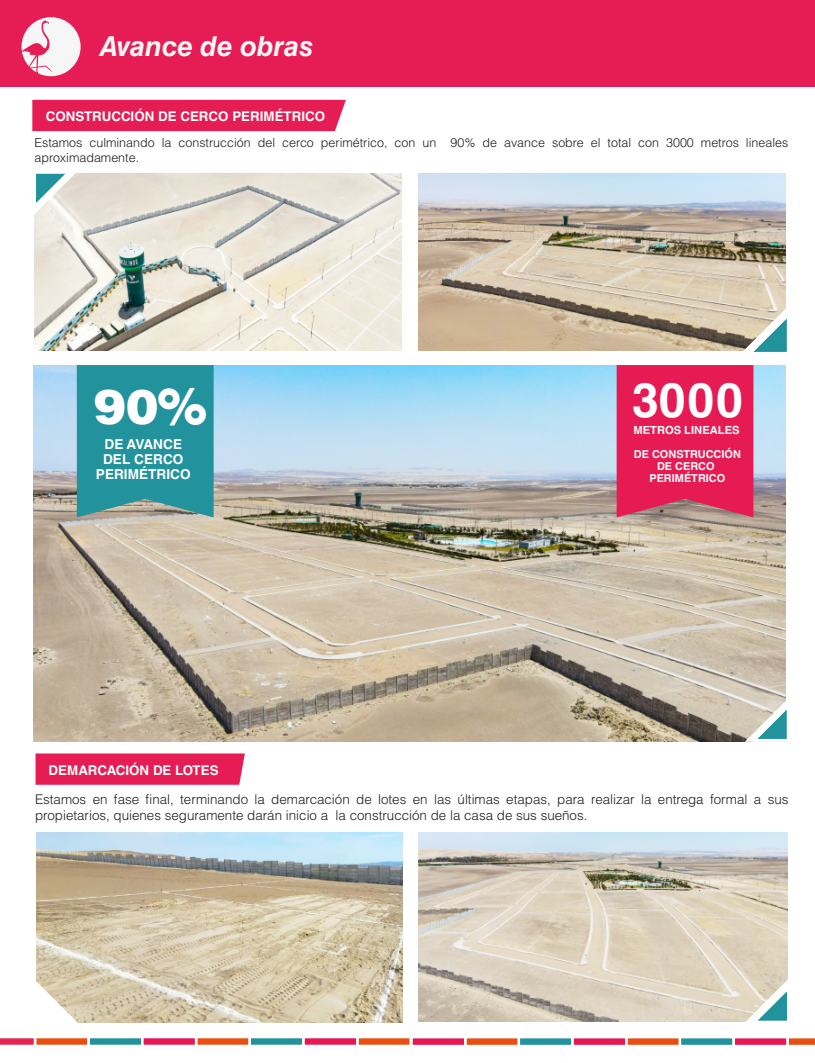
<style>
.page{position:relative;width:815px;height:1063px;background:#fff}
.page>*{position:absolute;margin:0;border:0;box-sizing:border-box;transform-origin:0 0}
.t1{font:900 48.25px "Helvetica LT Std";color:#fff}
.t2{font:700 48px "Helvetica LT Std";color:#fff}
.t3{font:italic 700 27.5px "Helvetica LT Std";color:#f6f6f6}
.t4{font:700 13.62px/15.2px "Helvetica LT Std";color:#fff;text-align:center}
.t5{font:300 13.38px/16px "Helvetica LT Std";color:#1d1d1b}
.t6{font:700 13.38px "Helvetica LT Std";color:#fff}
.t7{font:300 12.5px/15px "Helvetica LT Std";color:#1d1d1b}
.t8{font:700 11.25px "Helvetica LT Std";color:#fff}
.t9{font:700 10.88px/12.1px "Helvetica LT Std";color:#fff;text-align:center}
</style>
<div class="page">
<div style="left:0;top:0;width:815px;height:86px;background:#e61c54"></div>
<svg style="left:22px;top:17px;width:59px;height:59px"></svg>
<div style="left:32px;top:100px;width:314px;height:31px;background:#e61c54"></div>
<svg style="left:36px;top:753px;width:209px;height:32px;background:#e6245a"></svg>
<img style="left:36px;top:833px;width:366px;height:189px">
<img style="left:419px;top:832px;width:368px;height:189px">
<svg style="left:36px;top:979px;width:43px;height:44px"></svg>
<svg style="left:744px;top:979px;width:44px;height:43px"></svg>
<img style="left:35px;top:174px;width:367px;height:177px">
<svg style="left:34px;top:173px;width:44px;height:42px"></svg>
<img style="left:418px;top:174px;width:367px;height:177px">
<svg style="left:739px;top:304px;width:48px;height:48px"></svg>
<img style="left:34px;top:365px;width:751px;height:377px">
<svg style="left:745px;top:697px;width:42px;height:45px"></svg>
<div style="left:77px;top:365px;width:137px;height:152px;background:#22929c"></div>
<div style="left:617px;top:365px;width:136px;height:152px;background:#e61b54"></div>
<div style="left:34px;top:1036px;width:56px;height:11px;background:#e84e0f;border:2px solid #fff"></div>
<svg style="left:0;top:1036px;width:36px;height:11px"></svg>
<div style="left:87px;top:1036px;width:57px;height:11px;background:#22929c;border:2px solid #fff"></div>
<div style="left:195px;top:1036px;width:56px;height:11px;background:#e84e0f;border:2px solid #fff"></div>
<div style="left:141px;top:1036px;width:56px;height:11px;background:#e61753;border:2px solid #fff"></div>
<div style="left:248px;top:1036px;width:57px;height:11px;background:#22929c;border:2px solid #fff"></div>
<div style="left:356px;top:1036px;width:56px;height:11px;background:#e84e0f;border:2px solid #fff"></div>
<div style="left:302px;top:1036px;width:57px;height:11px;background:#e61753;border:2px solid #fff"></div>
<div style="left:464px;top:1036px;width:56px;height:11px;background:#e84e0f;border:2px solid #fff"></div>
<div style="left:410px;top:1036px;width:56px;height:11px;background:#e61753;border:2px solid #fff"></div>
<div style="left:518px;top:1036px;width:56px;height:11px;background:#22929c;border:2px solid #fff"></div>
<div style="left:625px;top:1036px;width:56px;height:11px;background:#e84e0f;border:2px solid #fff"></div>
<div style="left:571px;top:1036px;width:57px;height:11px;background:#e61753;border:2px solid #fff"></div>
<div style="left:679px;top:1036px;width:56px;height:11px;background:#22929c;border:2px solid #fff"></div>
<svg style="left:789px;top:1038px;width:26px;height:7px"></svg>
<div style="left:732px;top:1036px;width:57px;height:11px;background:#e61753;border:2px solid #fff"></div>
<h3 class="t3" style="left:99px;top:30px;width:215px">Avance de obras</h3>
<p class="t6" style="left:46px;top:108px;width:281px">CONSTRUCCIÓN DE CERCO PERIMÉTRICO</p>
<p class="t7" style="left:35px;top:135px;width:755px">Estamos culminando la construcción del cerco perimétrico, con un 90% de avance sobre el total con 3000 metros lineales aproximadamente.</p>
<h1 class="t1" style="left:94px;top:375px;width:114px">90%</h1>
<p class="t4" style="left:96px;top:436px;width:96px">DE AVANCE<br>DEL CERCO<br>PERIMÉTRICO</p>
<p class="t6" style="left:49px;top:763px;width:171px">DEMARCACIÓN DE LOTES</p>
<h2 class="t2" style="left:632px;top:371px;width:112px">3000</h2>
<p class="t9" style="left:634px;top:448px;width:109px">DE CONSTRUCCIÓN<br>DE CERCO<br>PERIMÉTRICO</p>
<p class="t8" style="left:633px;top:424px;width:108px">METROS LINEALES</p>
<p class="t5" style="left:35px;top:791px;width:755px">Estamos en fase final, terminando la demarcación de lotes en las últimas etapas, para realizar la entrega formal a sus propietarios, quienes seguramente darán inicio a la construcción de la casa de sus sueños.</p>
</div>
